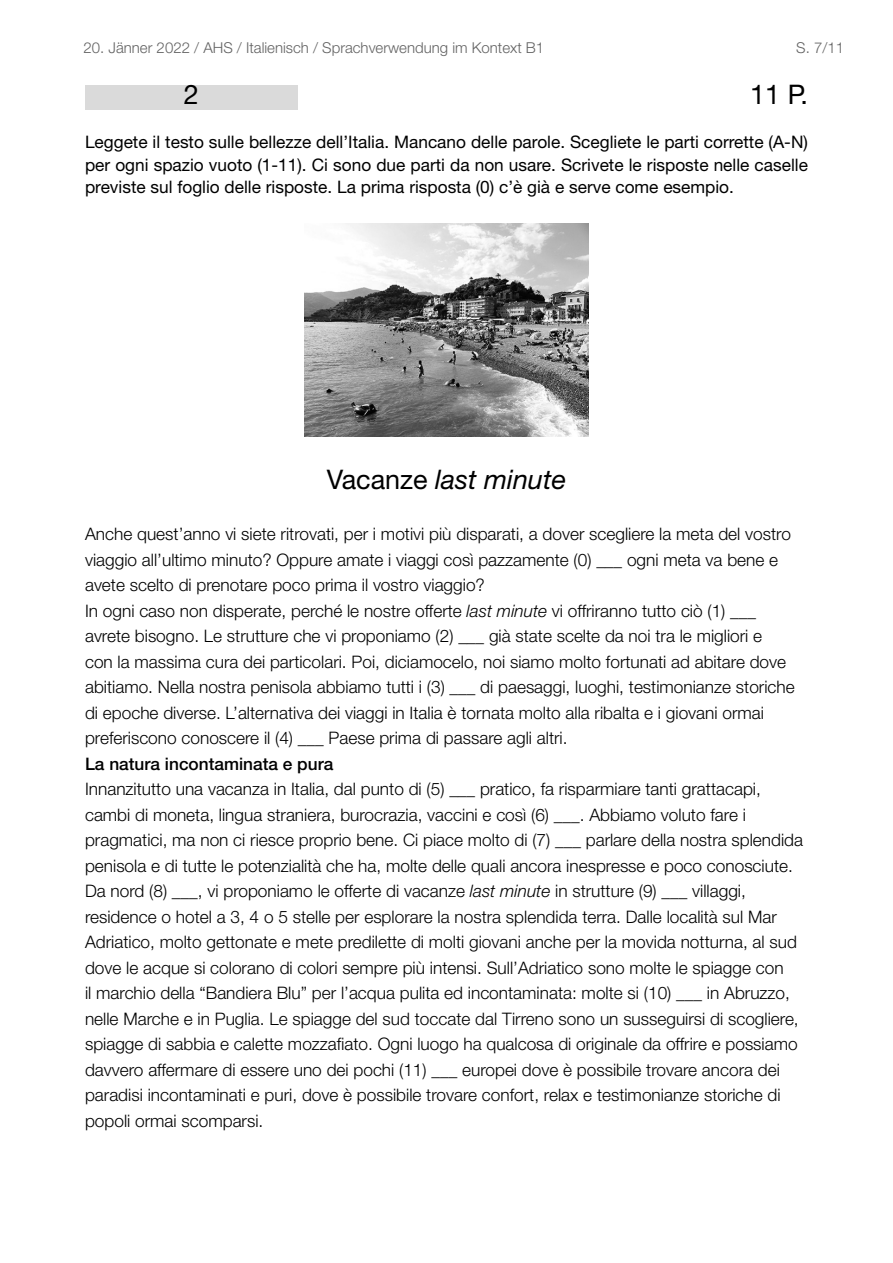
<style>
.page{position:relative;width:893px;height:1263px;background:#fff}
.page>*{position:absolute;margin:0;border:0;box-sizing:border-box;transform-origin:0 0}
.t1{font:italic 27px "Helvetica Neue LT Pro";color:#000}
.t2{font:27px "Helvetica Neue LT Pro";color:#000}
.t3{font:300 17.25px/25.5px "Helvetica Neue LT Pro";color:#000}
.t4{font:17.25px/22.5px "Helvetica Neue LT Pro";color:#000;text-align:justify}
.t5{font:500 17.25px "Helvetica Neue LT Pro";color:#000}
.t6{font:300 15px "Helvetica Neue LT Std";color:#636363}
.s1{font-style:normal}
.s2{font-style:italic}
</style>
<div class="page">
<div style="left:85px;top:85px;width:213px;height:24px;background:#dadada"></div>
<img style="left:305px;top:224px;width:283px;height:212px">
<p class="t6" style="left:84px;top:39px;width:462px">20. Jänner 2022 / AHS / Italienisch / Sprachverwendung im Kontext B1</p>
<p class="t6" style="left:796px;top:39px;width:49px">S. 7/11</p>
<h1 class="t2" style="left:184px;top:78px;width:17px">2</h1>
<h1 class="t2" style="left:750px;top:78px;width:59px">11 P.</h1>
<p class="t4" style="left:85px;top:130px;width:724px">Leggete il testo sulle bellezze dell’Italia. Mancano delle parole. Scegliete le parti corrette (A-N) per ogni spazio vuoto (1-11). Ci sono due parti da non usare. Scrivete le risposte nelle caselle previste sul foglio delle risposte. La prima risposta (0) c’è già e serve come esempio.</p>
<h1 class="t1" style="left:327px;top:463px;width:241px"><span class="s1">Vacanze</span> last minute</h1>
<p class="t3" style="left:85px;top:521px;width:711px">Anche quest’anno vi siete ritrovati, per i motivi più disparati, a dover scegliere la meta del vostro viaggio all’ultimo minuto? Oppure amate i viaggi così pazzamente (0) ___ ogni meta va bene e avete scelto di prenotare poco prima il vostro viaggio?<br>In ogni caso non disperate, perché le nostre offerte <span class="s2">last minute</span> vi offriranno tutto ciò (1) ___ avrete bisogno. Le strutture che vi proponiamo (2) ___ già state scelte da noi tra le migliori e<br>con la massima cura dei particolari. Poi, diciamocelo, noi siamo molto fortunati ad abitare dove abitiamo. Nella nostra penisola abbiamo tutti i (3) ___ di paesaggi, luoghi, testimonianze storiche di epoche diverse. L’alternativa dei viaggi in Italia è tornata molto alla ribalta e i giovani ormai preferiscono conoscere il (4) ___ Paese prima di passare agli altri.</p>
<p class="t5" style="left:85px;top:753px;width:250px">La natura incontaminata e pura</p>
<p class="t3" style="left:85px;top:776px;width:720px">Innanzitutto una vacanza in Italia, dal punto di (5) ___ pratico, fa risparmiare tanti grattacapi, cambi di moneta, lingua straniera, burocrazia, vaccini e così (6) ___. Abbiamo voluto fare i pragmatici, ma non ci riesce proprio bene. Ci piace molto di (7) ___ parlare della nostra splendida penisola e di tutte le potenzialità che ha, molte delle quali ancora inespresse e poco conosciute.<br>Da nord (8) ___, vi proponiamo le offerte di vacanze <span class="s2">last minute</span> in strutture (9) ___ villaggi, residence o hotel a 3, 4 o 5 stelle per esplorare la nostra splendida terra. Dalle località sul Mar Adriatico, molto gettonate e mete predilette di molti giovani anche per la movida notturna, al sud dove le acque si colorano di colori sempre più intensi. Sull’Adriatico sono molte le spiagge con<br>il marchio della “Bandiera Blu” per l’acqua pulita ed incontaminata: molte si (10) ___ in Abruzzo, nelle Marche e in Puglia. Le spiagge del sud toccate dal Tirreno sono un susseguirsi di scogliere, spiagge di sabbia e calette mozzafiato. Ogni luogo ha qualcosa di originale da offrire e possiamo davvero affermare di essere uno dei pochi (11) ___ europei dove è possibile trovare ancora dei paradisi incontaminati e puri, dove è possibile trovare confort, relax e testimonianze storiche di popoli ormai scomparsi.</p>
</div>
